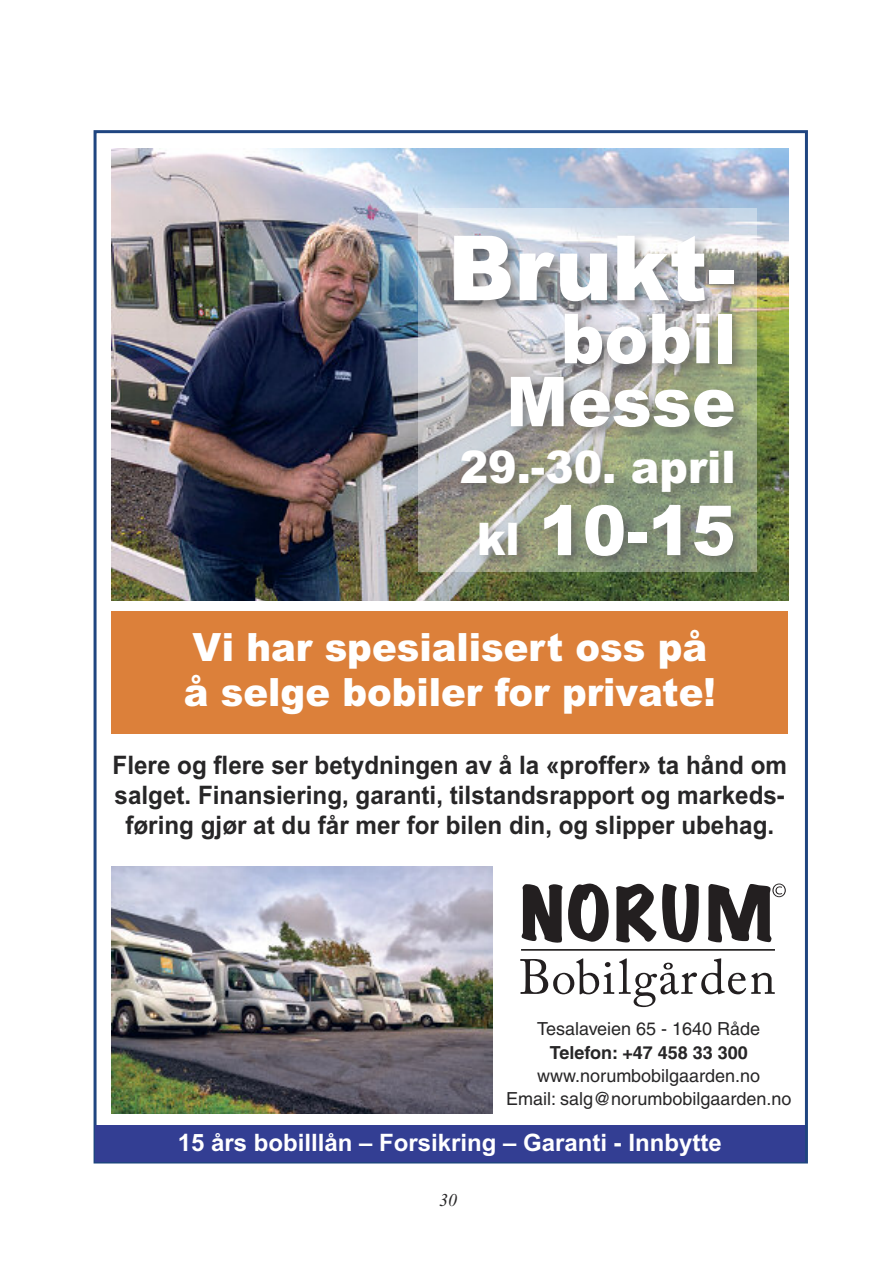
<style>
.page{position:relative;width:893px;height:1263px;background:#fff}
.page>*{position:absolute;margin:0;border:0;box-sizing:border-box;transform-origin:0 0}
.t1{font:900 90px "Arial";color:#fff;scale:.95 1}
.t2{font:900 69px/63px "Arial";color:#fff;text-align:right;scale:.95 1}
.t3{font:900 45px "Arial";color:#fff;scale:.95 1}
.t4{font:900 39px/45px "Arial";color:#fff;scale:.95 1}
.t5{font:700 25.5px/30px "Arial";color:#272627;text-align:center;scale:.95 1}
.t6{font:700 24px "Arial";color:#fff}
.t7{font:18px/23.2px "Helvetica";color:#272627;text-align:center}
.t8{font:700 18px "Helvetica";color:#272627}
.t9{font:italic 18px "Times New Roman";color:#272627}
.s1{font-size:45px}
</style>
<div class="page">
<img style="left:112px;top:149px;width:676px;height:452px">
<div style="left:112px;top:611px;width:676px;height:123px;background:#dc803a"></div>
<div style="left:95px;top:1125px;width:710px;height:36px;background:#333e93"></div>
<img style="left:112px;top:866px;width:380px;height:248px">
<hr style="left:521px;top:949px;width:254px;height:2px;background:#231f20">
<svg style="left:520px;top:958px;width:255px;height:49px"></svg>
<svg style="left:521px;top:884px;width:41px;height:59px"></svg>
<svg style="left:568px;top:883px;width:41px;height:59px"></svg>
<svg style="left:616px;top:884px;width:83px;height:58px"></svg>
<svg style="left:708px;top:883px;width:78px;height:59px"></svg>
<img style="left:251px;top:211px;width:557px;height:426px">
<div style="left:418px;top:208px;width:339px;height:363px;background:#fff;opacity:.36"></div>
<h1 class="t1" style="left:448px;top:216px;width:304px">Brukt-</h1>
<h2 class="t2" style="left:506px;top:308px;width:243px">bobil<br>Messe</h2>
<h3 class="t3" style="left:460px;top:441px;width:292px">29.-30. april</h3>
<h2 class="t2" style="left:477px;top:500px;width:274px"><span class="s1">kl</span> 10-15</h2>
<h3 class="t4" style="left:184px;top:625px;width:561px">Vi har spesialisert oss på å selge bobiler for private!</h3>
<p class="t5" style="left:113px;top:750px;width:711px">Flere og flere ser betydningen av å la «proffer» ta hånd om salget. Finansiering, garanti, tilstandsrapport og markeds&shy;føring gjør at du får mer for bilen din, og slipper ubehag.</p>
<p class="t7" style="left:537px;top:1019px;width:224px">Tesalaveien 65 - 1640 Råde</p>
<p class="t8" style="left:550px;top:1046px;width:200px">Telefon: +47 458 33 300</p>
<p class="t7" style="left:506px;top:1065px;width:287px">www.norumbobilgaarden.no<br>Email: salg@norumbobilgaarden.no</p>
<p class="t6" style="left:178px;top:1128px;width:546px">15 års bobilllån – Forsikring – Garanti - Innbytte</p>
<p class="t9" style="left:439px;top:1190px;width:19px">30</p>
</div>
